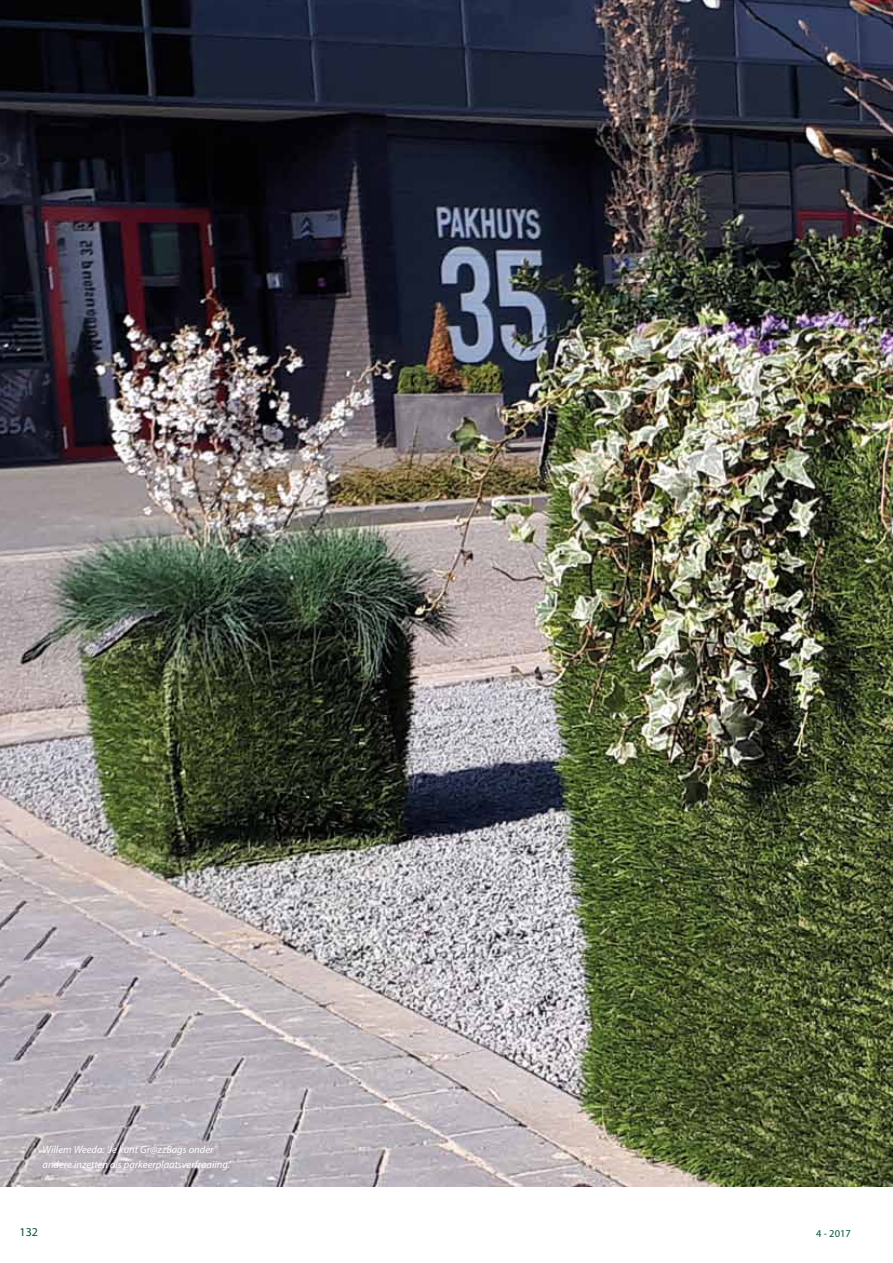
<style>
.page{position:relative;width:893px;height:1263px;background:#fff}
.page>*{position:absolute;margin:0;border:0;box-sizing:border-box;transform-origin:0 0}
.t1{font:12px "Myriad Pro";color:#00533d}
.t2{font:italic 10.5px/15px "Myriad Pro";color:#fff}
.t3{font:10.5px "Myriad Pro";color:#00533d}
</style>
<div class="page">
<img style="left:0;top:0;width:893px;height:1186px">
<p class="t2" style="left:43px;top:1142px;width:190px">Willem Weeda: ‘Je kunt Gr@zzBags onder andere inzetten als parkeerplaatsverfraaiing.’</p>
<p class="t1" style="left:20px;top:1224px;width:20px">132</p>
<p class="t3" style="left:816px;top:1227px;width:36px">4 - 2017</p>
</div>
